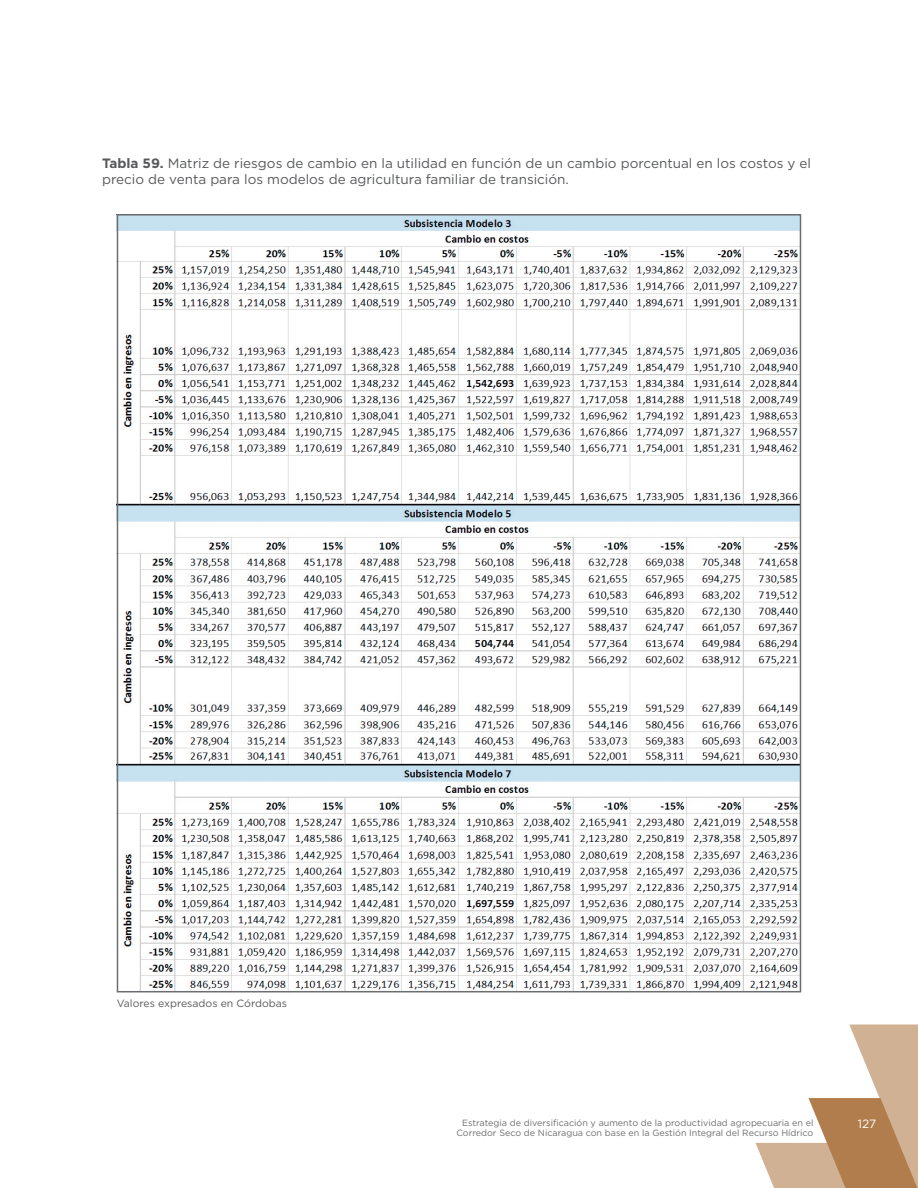
<style>
.page{position:relative;width:918px;height:1188px;background:#fff}
.page>*{position:absolute;margin:0;border:0;box-sizing:border-box;transform-origin:0 0}
.t1{font:13.5px/16.2px "Gotham";color:#57585a}
.t2{font:12px "Gotham";color:#fff}
.t3{font:10.5px "Gotham";color:#57585a}
.t4{font:9px "Gotham";color:#6c6d70}
.s1{font-weight:700}
</style>
<div class="page">
<svg style="left:756px;top:1025px;width:162px;height:163px"></svg>
<img style="left:117px;top:216px;width:682px;height:777px">
<p class="t1" style="left:102px;top:155px;width:711px"><span class="s1">Tabla 59.</span> Matriz de riesgos de cambio en la utilidad en función de un cambio porcentual en los costos y el precio de venta para los modelos de agricultura familiar de transición.</p>
<p class="t3" style="left:117px;top:998px;width:172px">Valores expresados en Córdobas</p>
<p class="t4" style="left:462px;top:1117px;width:353px">Estrategia de diversificación y aumento de la productividad agropecuaria en el</p>
<p class="t2" style="left:858px;top:1117px;width:20px">127</p>
<p class="t4" style="left:456px;top:1128px;width:358px">Corredor Seco de Nicaragua con base en la Gestión Integral del Recurso Hídrico</p>
</div>
